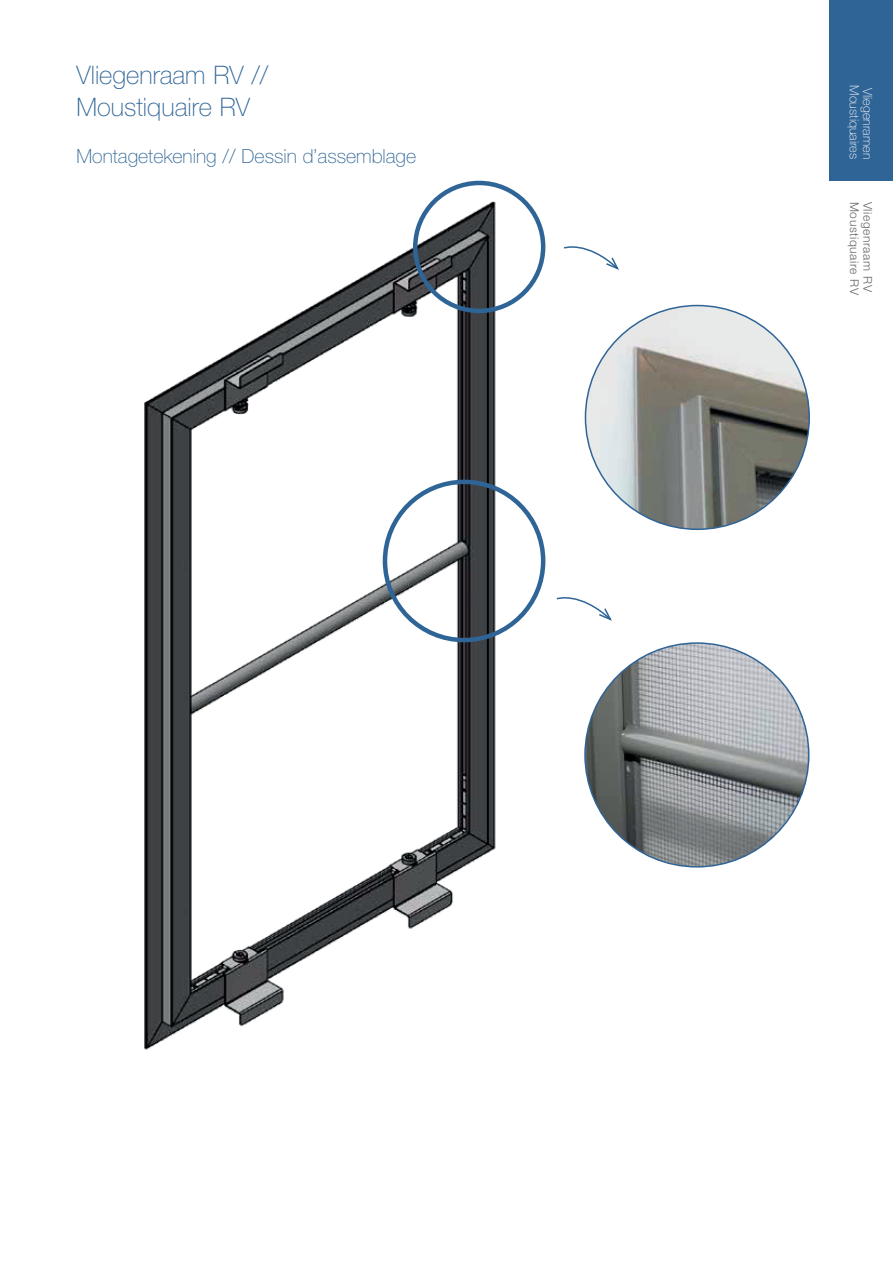
<style>
.page{position:relative;width:893px;height:1263px;background:#fff}
.page>*{position:absolute;margin:0;border:0;box-sizing:border-box;transform-origin:0 0}
.t1{font:100 25.5px/31.5px "Helvetica Neue LT Pro";color:#2f6496}
.t2{font:100 19.5px "Helvetica Neue LT Pro";color:#2f6496}
.t3{font:100 12.75px "Helvetica Neue LT Pro";color:#fff}
.t4{font:300 12px "Helvetica Neue LT Pro";letter-spacing:.05em;color:#656969}
</style>
<div class="page">
<img style="left:144px;top:180px;width:384px;height:871px">
<div style="left:383px;top:480px;width:162px;height:162px;border:4px solid #2f6496;border-radius:50%"></div>
<div style="left:413px;top:181px;width:132px;height:132px;border:4px solid #2f6496;border-radius:50%"></div>
<img style="left:585px;top:643px;width:224px;height:224px;border-radius:112px">
<img style="left:585px;top:306px;width:224px;height:223px;border-radius:112px">
<svg style="left:556px;top:597px;width:56px;height:24px"></svg>
<svg style="left:564px;top:246px;width:55px;height:24px"></svg>
<div style="left:829px;top:0;width:64px;height:180px;background:#2f6496"></div>
<h1 class="t1" style="left:77px;top:59px;width:193px">Vliegenraam RV //<br>Moustiquaire RV</h1>
<p class="t2" style="left:77px;top:145px;width:341px">Montagetekening // Dessin d’assemblage</p>
<p class="t3" style="left:862px;top:85px;width:75px;rotate:90deg">Moustiquaires</p>
<p class="t3" style="left:875px;top:88px;width:73px;rotate:90deg">Vliegenramen</p>
<p class="t4" style="left:862px;top:202px;width:95px;rotate:90deg">Moustiquaire RV</p>
<p class="t4" style="left:875px;top:202px;width:92px;rotate:90deg">Vliegenraam RV</p>
</div>
